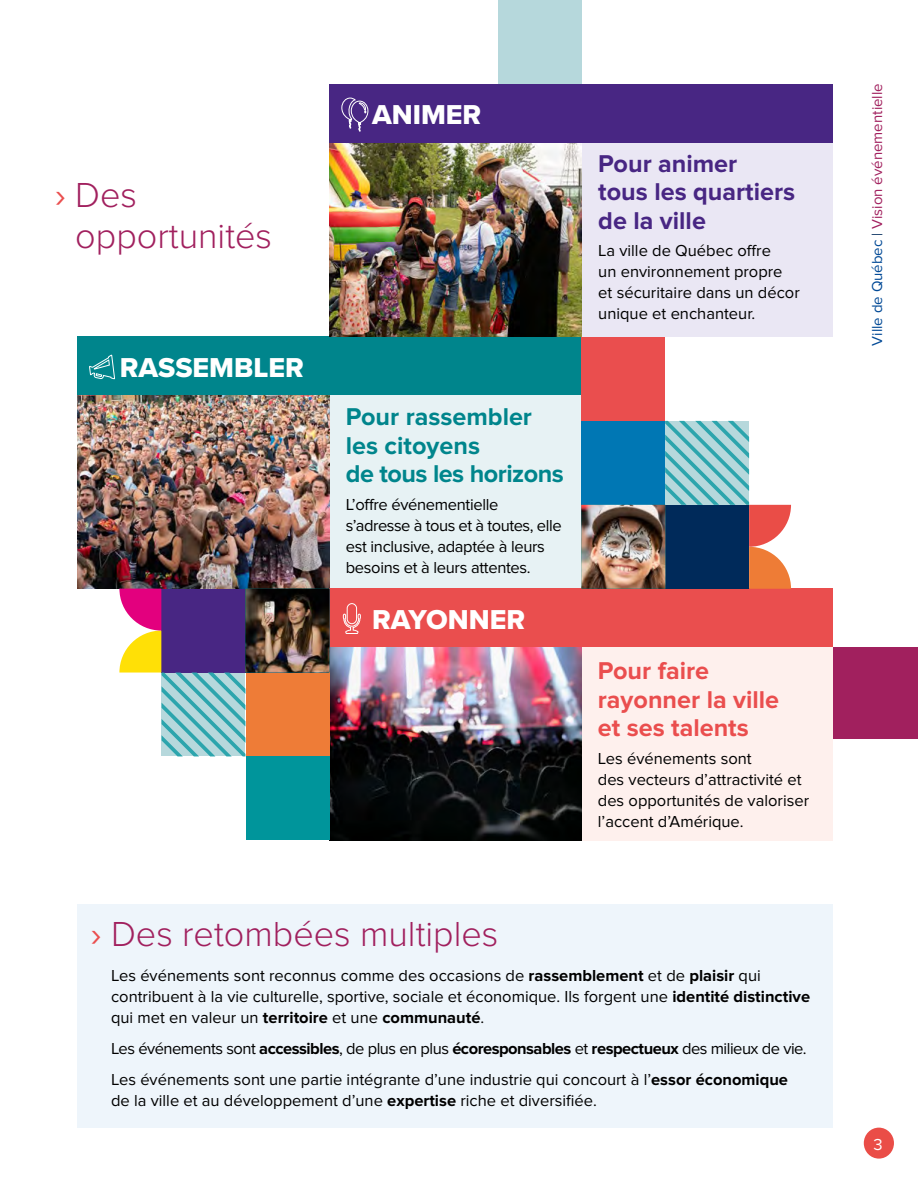
<style>
.page{position:relative;width:918px;height:1188px;background:#fff}
.page>*{position:absolute;margin:0;border:0;box-sizing:border-box;transform-origin:0 0}
.t1{font:300 36px/40.5px "Proxima Nova";color:#a1205e}
.t2{font:28.35px "Proxima Nova Extrabld";color:#fff}
.t3{font:700 25.2px/28.3px "Proxima Nova";color:#00858c}
.t4{font:700 25.2px/28.3px "Proxima Nova";color:#ea4e4e}
.t5{font:700 25.2px/28.3px "Proxima Nova";color:#482683}
.t6{font:16.5px/21px "Proxima Nova";color:#000}
.t7{font:16.5px/21px "Proxima Nova";letter-spacing:-.02em;color:#000}
.t8{font:16.5px "Proxima Nova";letter-spacing:-.03em;color:#000}
.t9{font:16.5px "Proxima Nova";color:#fff}
.t10{font:15px "Proxima Nova";color:#a1205e}
.s1{font-weight:400;color:#ea4e4e}
.s2{font-weight:700}
.s3{color:#004996}
.s4{color:#002a5a}
</style>
<div class="page">
<div style="left:77px;top:904px;width:756px;height:224px;background:#eef5fb"></div>
<div style="left:329px;top:337px;width:252px;height:252px;background:#e7f2f4"></div>
<img style="left:77px;top:395px;width:252px;height:194px">
<div style="left:77px;top:337px;width:504px;height:58px;background:#00858c"></div>
<svg style="left:89px;top:354px;width:26px;height:26px"></svg>
<div style="left:581px;top:589px;width:252px;height:252px;background:#fef0ed"></div>
<img style="left:330px;top:647px;width:251px;height:194px">
<div style="left:330px;top:589px;width:503px;height:58px;background:#ea4e4e"></div>
<svg style="left:343px;top:613px;width:18px;height:21px"></svg>
<div style="left:347px;top:603px;width:10px;height:21px;border:1px solid #fff;border-radius:4px"></div>
<div style="left:581px;top:84px;width:252px;height:253px;background:#eae7f4"></div>
<img style="left:330px;top:143px;width:251px;height:194px">
<div style="left:330px;top:84px;width:503px;height:58px;background:#482683"></div>
<svg style="left:341px;top:97px;width:28px;height:35px"></svg>
<div style="left:864px;top:1128px;width:30px;height:31px;background:#ea4d47;border-radius:50%"></div>
<div style="left:246px;top:756px;width:84px;height:84px;background:#00959b"></div>
<div style="left:581px;top:337px;width:84px;height:84px;background:#ea4e4e"></div>
<div style="left:498px;top:0;width:84px;height:84px;background:#b6d8dc"></div>
<svg style="left:119px;top:589px;width:211px;height:167px"></svg>
<img style="left:245px;top:589px;width:85px;height:84px">
<svg style="left:581px;top:421px;width:210px;height:168px;background:#618aa2"></svg>
<img style="left:581px;top:505px;width:84px;height:84px">
<div style="left:833px;top:647px;width:85px;height:92px;background:#a1205e"></div>
<p class="t1" style="left:75px;top:173px;width:198px;text-indent:-20px"><span class="s1">›</span> Des opportunités</p>
<h3 class="t2" style="left:120px;top:347px;width:186px">RASSEMBLER</h3>
<h3 class="t2" style="left:372px;top:94px;width:111px">ANIMER</h3>
<h3 class="t3" style="left:346px;top:403px;width:220px">Pour rassembler les citoyens<br>de tous les horizons</h3>
<p class="t7" style="left:346px;top:494px;width:217px">L’offre événementielle s’adresse à tous et à toutes, elle est inclusive, adaptée à leurs besoins et à leurs attentes.</p>
<h3 class="t2" style="left:372px;top:599px;width:155px">RAYONNER</h3>
<h3 class="t5" style="left:598px;top:150px;width:198px">Pour animer<br>tous les quartiers de la ville</h3>
<p class="t6" style="left:598px;top:241px;width:203px">La ville de Québec offre<br>un environnement propre et sécuritaire dans un décor unique et enchanteur.</p>
<h3 class="t4" style="left:598px;top:657px;width:183px">Pour faire rayonner la ville et ses talents</h3>
<p class="t6" style="left:598px;top:748px;width:213px">Les événements sont<br>des vecteurs d’attractivité et des opportunités de valoriser l’accent d’Amérique.</p>
<p class="t1" style="left:91px;top:912px;width:409px"><span class="s1">›</span> Des retombées multiples</p>
<p class="t6" style="left:111px;top:965px;width:701px">Les événements sont reconnus comme des occasions de <span class="s2">rassemblement</span> et de <span class="s2">plaisir</span> qui contribuent à la vie culturelle, sportive, sociale et économique. Ils forgent une <span class="s2">identité distinctive </span>qui met en valeur un <span class="s2">territoire</span> et une <span class="s2">communauté</span>.</p>
<p class="t8" style="left:111px;top:1039px;width:697px">Les événements sont <span class="s2">accessibles</span>, de plus en plus <span class="s2">écoresponsables</span> et <span class="s2">respectueux</span> des milieux de vie.</p>
<p class="t6" style="left:111px;top:1070px;width:678px">Les événements sont une partie intégrante d’une industrie qui concourt à l’<span class="s2">essor économique </span>de la ville et au développement d’une <span class="s2">expertise</span> riche et diversifiée.</p>
<p class="t10" style="left:869px;top:346px;width:264px;rotate:-90deg"><span class="s3">Ville de Québec</span> <span class="s4">|</span> Vision événementielle</p>
<p class="t9" style="left:873px;top:1135px;width:11px">3</p>
</div>
